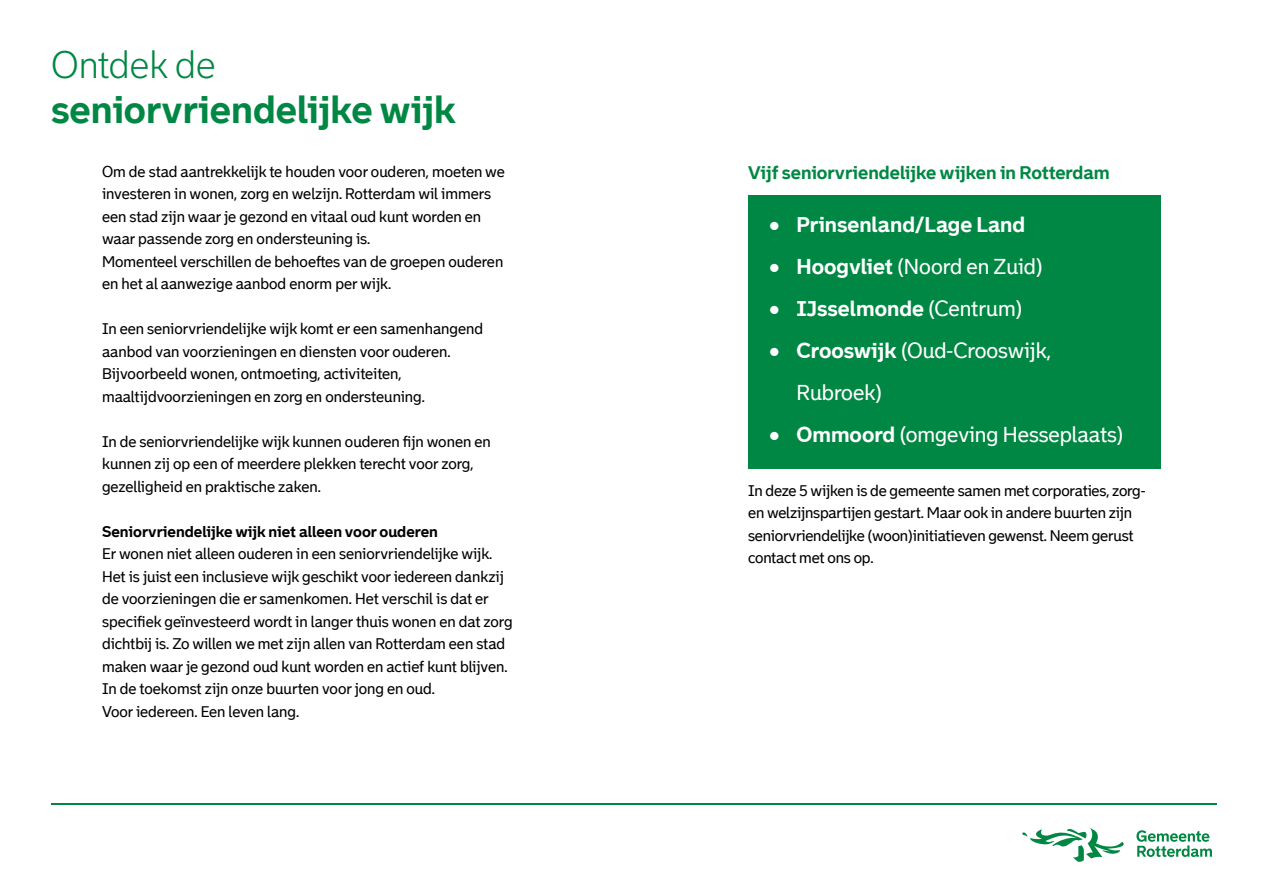
<style>
.page{position:relative;width:1263px;height:893px;background:#fff}
.page>*{position:absolute;margin:0;border:0;box-sizing:border-box;transform-origin:0 0}
.Kop{font:700 37.5px "Bolder";color:#008743}
.Kop-2{font:300 37.5px "Bolder";color:#008743}
.t1{font:21px/42px "Bolder";color:#fff}
.t2{font:700 21px "Bolder";color:#fff}
.Platte_tekst_3{font:700 18px "Bolder";color:#008743}
.Platte_tekst_3-2{font:15px/22.5px "Bolder";color:#000}
.Platte_tekst_3-3{font:700 15px "Bolder";color:#000}
.s1{font-weight:700}
.s2{font-weight:400}
</style>
<div class="page">
<hr style="left:51px;top:803px;width:1166px;height:2px;background:#008743">
<svg style="left:1136px;top:830px;width:76px;height:27px"></svg>
<svg style="left:1022px;top:828px;width:102px;height:34px"></svg>
<div style="left:748px;top:195px;width:413px;height:273px;background:#008743"></div>
<h1 class="Kop-2" style="left:51px;top:43px;width:166px">Ontdek de</h1>
<h1 class="Kop" style="left:51px;top:87px;width:406px">seniorvriendelijke wijk</h1>
<p class="Platte_tekst_3-2" style="left:102px;top:160px;width:404px">Om de stad aantrekkelijk te houden voor ouderen, moeten we investeren in wonen, zorg en welzijn. Rotterdam wil immers een stad zijn waar je gezond en vitaal oud kunt worden en waar passende zorg en ondersteuning is.</p>
<p class="Platte_tekst_3-2" style="left:102px;top:250px;width:403px">Momenteel verschillen de behoeftes van de groepen ouderen en het al aanwezige aanbod enorm per wijk.</p>
<p class="Platte_tekst_3-2" style="left:102px;top:318px;width:383px">In een seniorvriendelijke wijk komt er een samenhangend aanbod van voorzieningen en diensten voor ouderen.<br>Bijvoorbeeld wonen, ontmoeting, activiteiten, maaltijdvoorzieningen en zorg en ondersteuning.</p>
<p class="Platte_tekst_3-2" style="left:102px;top:430px;width:390px">In de seniorvriendelijke wijk kunnen ouderen fijn wonen en kunnen zij op een of meerdere plekken terecht voor zorg, gezelligheid en praktische zaken.</p>
<p class="Platte_tekst_3-3" style="left:102px;top:522px;width:337px">Seniorvriendelijke wijk niet alleen voor ouderen</p>
<p class="Platte_tekst_3-2" style="left:102px;top:543px;width:412px">Er wonen niet alleen ouderen in een seniorvriendelijke wijk.<br>Het is juist een inclusieve wijk geschikt voor iedereen dankzij de voorzieningen die er samenkomen. Het verschil is dat er specifiek geïnvesteerd wordt in langer thuis wonen en dat zorg dichtbij is. Zo willen we met zijn allen van Rotterdam een stad maken waar je gezond oud kunt worden en actief kunt blijven.<br>In de toekomst zijn onze buurten voor jong en oud.</p>
<p class="Platte_tekst_3-2" style="left:102px;top:700px;width:199px">Voor iedereen. Een leven lang.</p>
<p class="Platte_tekst_3" style="left:748px;top:161px;width:363px">Vijf seniorvriendelijke wijken in Rotterdam</p>
<p class="t2" style="left:769px;top:211px;width:257px">• Prinsenland/Lage Land</p>
<p class="t1" style="left:769px;top:245px;width:275px"><span class="s1">• Hoogvliet</span> (Noord en Zuid)</p>
<p class="t2" style="left:769px;top:295px;width:255px">• IJsselmonde <span class="s2">(Centrum)</span></p>
<p class="t1" style="left:796px;top:329px;width:256px;text-indent:-27px"><span class="s1">• Crooswijk</span> (Oud-Crooswijk,<br>Rubroek)</p>
<p class="t1" style="left:769px;top:413px;width:356px"><span class="s1">• Ommoord</span> (omgeving Hesseplaats)</p>
<p class="Platte_tekst_3-2" style="left:748px;top:479px;width:399px">In deze 5 wijken is de gemeente samen met corporaties, zorg&shy;en welzijnspartijen gestart. Maar ook in andere buurten zijn seniorvriendelijke (woon)initiatieven gewenst. Neem gerust contact met ons op.</p>
</div>
